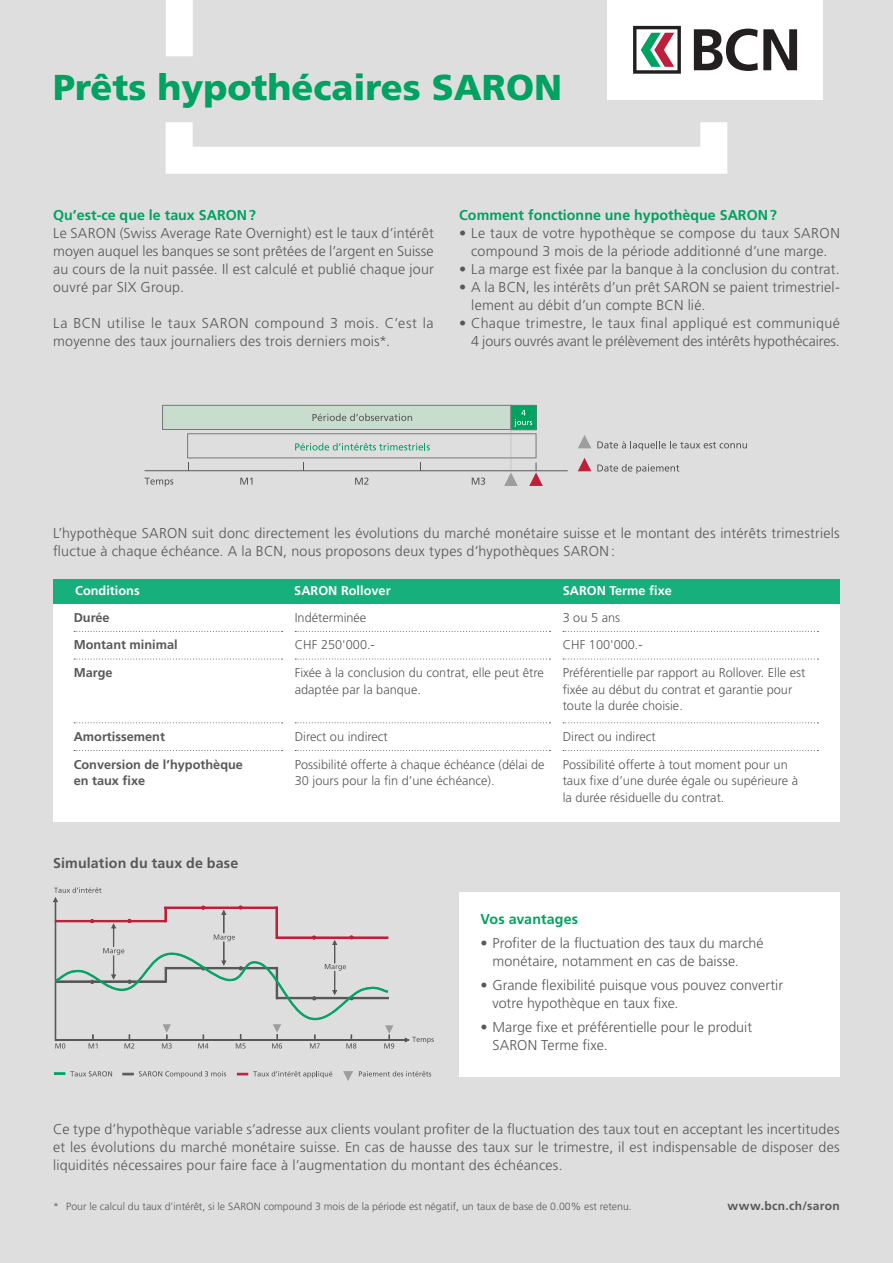
<style>
.page{position:relative;width:893px;height:1263px;background:#dddedd}
.page>*{position:absolute;margin:0;border:0;box-sizing:border-box;transform-origin:0 0}
.t1{font:900 36px "Frutiger LT Std";color:#00a261}
.t2{font:300 14.25px/18px "Frutiger LT Std";letter-spacing:.015em;color:#57585a}
.t3{font:700 14.25px "Frutiger LT Std";color:#00a261}
.t4{font:700 14.25px "Frutiger LT Std";letter-spacing:.01em;color:#57585a}
.t5{font:300 12.75px/16.5px "Frutiger LT Std";color:#57585a}
.t6{font:700 12.75px/16.5px "Frutiger LT Std";color:#57585a}
.t7{font:700 12.75px "Frutiger LT Std";color:#fff}
.t8{font:700 12px "Frutiger LT Std";letter-spacing:.03em;color:#57585a}
.t9{font:300 10.5px "Frutiger LT Std";color:#57585a}
</style>
<div class="page">
<div style="left:53px;top:603px;width:787px;height:219px;background:#fff"></div>
<div style="left:607px;top:0;width:216px;height:99px;background:#fff"></div>
<svg style="left:694px;top:29px;width:103px;height:42px"></svg>
<svg style="left:633px;top:26px;width:48px;height:48px"></svg>
<div style="left:166px;top:0;width:27px;height:56px;background:#fff"></div>
<div style="left:53px;top:579px;width:787px;height:24px;background:#17af7b"></div>
<svg style="left:74px;top:659px;width:209px;height:1px"></svg>
<svg style="left:295px;top:659px;width:255px;height:1px"></svg>
<svg style="left:563px;top:659px;width:255px;height:1px"></svg>
<svg style="left:74px;top:722px;width:209px;height:1px"></svg>
<svg style="left:295px;top:722px;width:255px;height:1px"></svg>
<svg style="left:563px;top:722px;width:255px;height:1px"></svg>
<svg style="left:74px;top:631px;width:209px;height:1px"></svg>
<svg style="left:295px;top:631px;width:255px;height:1px"></svg>
<svg style="left:563px;top:631px;width:255px;height:1px"></svg>
<svg style="left:74px;top:750px;width:209px;height:1px"></svg>
<svg style="left:295px;top:750px;width:255px;height:1px"></svg>
<svg style="left:563px;top:750px;width:255px;height:1px"></svg>
<svg style="left:165px;top:99px;width:576px;height:75px"></svg>
<hr style="left:145px;top:470px;width:423px;height:1px;background:#57585a">
<svg style="left:597px;top:464px;width:82px;height:10px"></svg>
<svg style="left:597px;top:441px;width:150px;height:9px"></svg>
<svg style="left:578px;top:458px;width:13px;height:13px"></svg>
<svg style="left:578px;top:435px;width:13px;height:13px"></svg>
<div style="left:459px;top:892px;width:381px;height:184px;background:#fff"></div>
<svg style="left:237px;top:1071px;width:95px;height:7px"></svg>
<svg style="left:123px;top:1071px;width:103px;height:7px"></svg>
<svg style="left:54px;top:1071px;width:58px;height:5px"></svg>
<svg style="left:343px;top:1071px;width:10px;height:10px"></svg>
<svg style="left:53px;top:887px;width:381px;height:161px"></svg>
<svg style="left:359px;top:1071px;width:72px;height:5px"></svg>
<svg style="left:145px;top:405px;width:398px;height:82px"></svg>
<h1 class="t1" style="left:53px;top:65px;width:510px">Prêts hypothécaires SARON</h1>
<p class="t3" style="left:53px;top:207px;width:204px">Qu’est-ce que le taux SARON?</p>
<p class="t2" style="left:53px;top:225px;width:382px;text-align:justify">Le SARON (Swiss Average Rate Overnight) est le taux d’intérêt moyen auquel les banques se sont prêtées de l’argent en Suisse au cours de la nuit passée. Il est calculé et publié chaque jour ouvré par SIX Group.</p>
<p class="t2" style="left:53px;top:315px;width:382px">La BCN utilise le taux SARON compound 3 mois. C’est la moyenne des taux journaliers des trois derniers mois*.</p>
<p class="t3" style="left:459px;top:207px;width:319px">Comment fonctionne une hypothèque SARON?</p>
<p class="t2" style="left:459px;top:225px;width:382px;text-align:center">• Le taux de votre hypothèque se compose du taux SARON compound 3 mois de la période additionné d’une marge.</p>
<p class="t2" style="left:459px;top:261px;width:382px">• La marge est fixée par la banque à la conclusion du contrat.</p>
<p class="t2" style="left:471px;top:279px;width:370px;text-indent:-12px">• A la BCN, les intérêts d’un prêt SARON se paient trimestriel&shy;lement au débit d’un compte BCN lié.</p>
<p class="t2" style="left:459px;top:315px;width:382px;text-align:right">• Chaque trimestre, le taux final appliqué est communiqué<br>4 jours ouvrés avant le prélèvement des intérêts hypothécaires.</p>
<p class="t2" style="left:53px;top:524px;width:788px">L’hypothèque SARON suit donc directement les évolutions du marché monétaire suisse et le montant des intérêts trimestriels fluctue à chaque échéance. A la BCN, nous proposons deux types d’hypothèques SARON:</p>
<p class="t7" style="left:75px;top:583px;width:66px">Conditions</p>
<p class="t7" style="left:294px;top:583px;width:98px">SARON Rollover</p>
<p class="t7" style="left:563px;top:583px;width:111px">SARON Terme fixe</p>
<p class="t6" style="left:74px;top:609px;width:37px">Durée</p>
<p class="t5" style="left:295px;top:609px;width:73px">Indéterminée</p>
<p class="t5" style="left:563px;top:609px;width:59px">3 ou 5 ans</p>
<p class="t6" style="left:74px;top:637px;width:106px">Montant minimal</p>
<p class="t5" style="left:295px;top:637px;width:82px">CHF 250'000.-</p>
<p class="t5" style="left:563px;top:637px;width:82px">CHF 100'000.-</p>
<p class="t6" style="left:74px;top:664px;width:40px">Marge</p>
<p class="t5" style="left:295px;top:665px;width:251px">Fixée à la conclusion du contrat, elle peut être adaptée par la banque.</p>
<p class="t5" style="left:563px;top:665px;width:244px">Préférentielle par rapport au Rollover. Elle est fixée au début du contrat et garantie pour toute la durée choisie.</p>
<p class="t6" style="left:74px;top:728px;width:93px">Amortissement</p>
<p class="t5" style="left:295px;top:728px;width:95px">Direct ou indirect</p>
<p class="t5" style="left:563px;top:728px;width:95px">Direct ou indirect</p>
<p class="t6" style="left:74px;top:756px;width:171px">Conversion de l’hypothèque en taux fixe</p>
<p class="t5" style="left:295px;top:756px;width:251px">Possibilité offerte à chaque échéance (délai de<br>30 jours pour la fin d’une échéance).</p>
<p class="t5" style="left:563px;top:756px;width:237px">Possibilité offerte à tout moment pour un taux fixe d’une durée égale ou supérieure à la durée résiduelle du contrat.</p>
<p class="t4" style="left:53px;top:854px;width:187px">Simulation du taux de base</p>
<p class="t3" style="left:480px;top:910px;width:99px">Vos avantages</p>
<p class="t2" style="left:492px;top:934px;width:273px;text-indent:-12px">• Profiter de la fluctuation des taux du marché monétaire, notamment en cas de baisse.</p>
<p class="t2" style="left:492px;top:976px;width:292px;text-indent:-12px">• Grande flexibilité puisque vous pouvez convertir votre hypothèque en taux fixe.</p>
<p class="t2" style="left:492px;top:1018px;width:261px;text-indent:-12px">• Marge fixe et préférentielle pour le produit<br>SARON Terme fixe.</p>
<p class="t2" style="left:53px;top:1120px;width:788px;text-align:justify">Ce type d’hypothèque variable s’adresse aux clients voulant profiter de la fluctuation des taux tout en acceptant les incertitudes et les évolutions du marché monétaire suisse. En cas de hausse des taux sur le trimestre, il est indispensable de disposer des liquidités nécessaires pour faire face à l’augmentation du montant des échéances.</p>
<p class="t9" style="left:53px;top:1200px;width:580px">* Pour le calcul du taux d’intérêt, si le SARON compound 3 mois de la période est négatif, un taux de base de 0.00% est retenu.</p>
<p class="t8" style="left:727px;top:1198px;width:114px">www.bcn.ch/saron</p>
</div>
